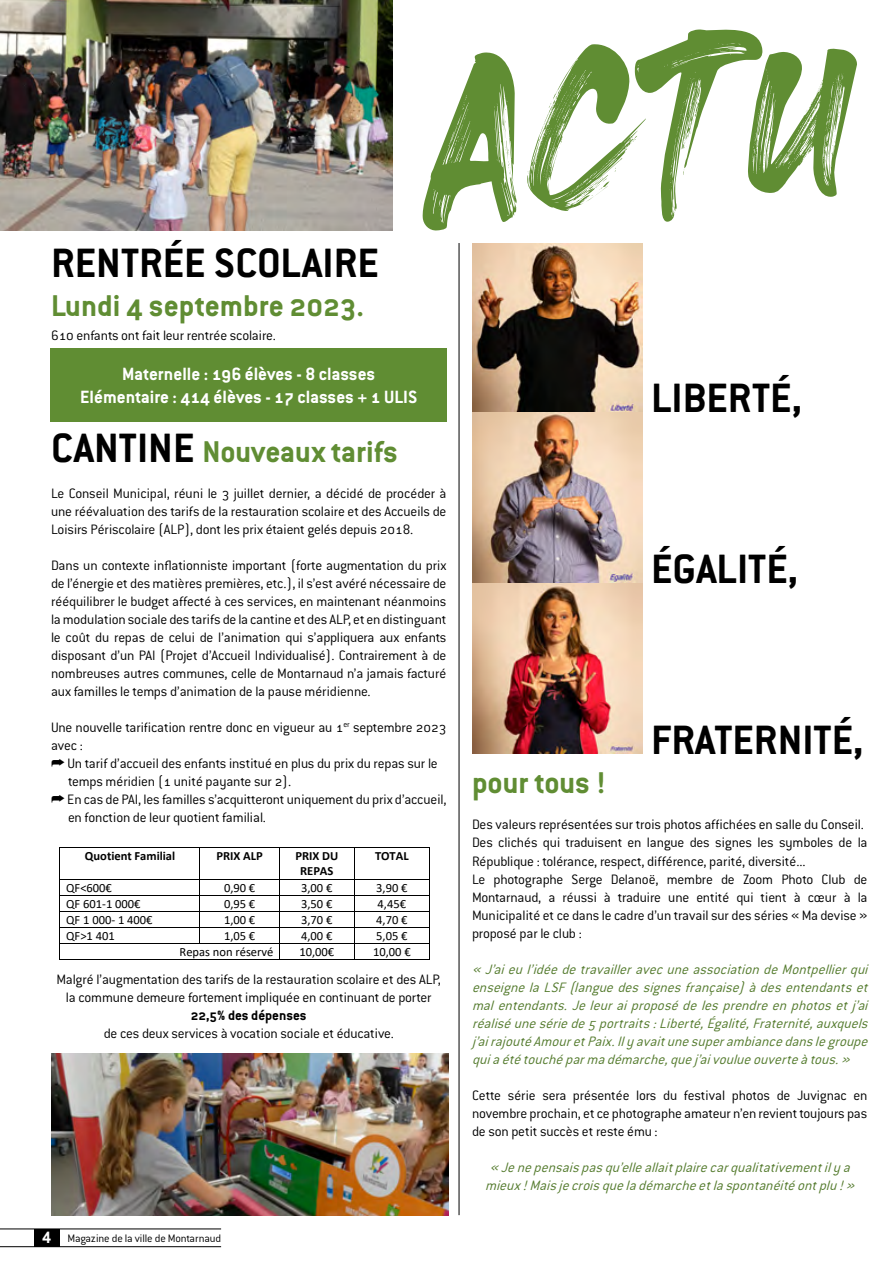
<style>
.page{position:relative;width:893px;height:1263px;background:#fff}
.page>*{position:absolute;margin:0;border:0;box-sizing:border-box;transform-origin:0 0}
.t1{font:336px "Heaters";color:#608d33}
.t2{font:700 45px "Conduit OSITC";color:#000}
.t3{font:700 33px "Conduit OSITC";color:#608d33}
.t4{font:700 19.5px/23.4px "Conduit OSITC";color:#fff;text-align:center}
.t5{font:300 15px/18px "Conduit OSITC";letter-spacing:-.01em;color:#000;text-align:justify}
.t6{font:italic 300 15px/18px "Conduit OSITC";color:#537a2c;text-align:justify}
.t7{font:700 15px "Conduit OSITC";color:#000}
.t8{font:12.6px "Calibri";color:#000}
.t9{font:700 12.6px/15.3px "Calibri";color:#000;text-align:center}
.t10{font:300 12px "Conduit OSITC";letter-spacing:-.015em;color:#000}
.s1{font-size:45px;color:#000}
.s2{font-family:"Conduit ITC";font-weight:700;font-size:18px;color:#fff}
</style>
<div class="page">
<div style="left:50px;top:348px;width:397px;height:74px;background:#608d33"></div>
<hr style="left:0;top:1228px;width:221px;height:1px;background:#000">
<hr style="left:0;top:1246px;width:221px;height:1px;background:#000">
<div style="left:34px;top:1229px;width:26px;height:18px;background:#000"></div>
<hr style="left:60px;top:848px;width:140px;height:1px;background:#000">
<hr style="left:200px;top:848px;width:79px;height:1px;background:#000">
<hr style="left:280px;top:848px;width:74px;height:1px;background:#000">
<hr style="left:355px;top:848px;width:74px;height:1px;background:#000">
<hr style="left:60px;top:848px;width:1px;height:31px;background:#000">
<hr style="left:200px;top:848px;width:1px;height:31px;background:#000">
<hr style="left:279px;top:848px;width:1px;height:31px;background:#000">
<hr style="left:354px;top:848px;width:1px;height:31px;background:#000">
<hr style="left:429px;top:848px;width:1px;height:31px;background:#000">
<hr style="left:60px;top:879px;width:140px;height:1px;background:#000">
<hr style="left:200px;top:879px;width:79px;height:1px;background:#000">
<hr style="left:280px;top:879px;width:74px;height:1px;background:#000">
<hr style="left:355px;top:879px;width:74px;height:1px;background:#000">
<hr style="left:60px;top:895px;width:140px;height:1px;background:#000">
<hr style="left:200px;top:895px;width:79px;height:1px;background:#000">
<hr style="left:280px;top:895px;width:74px;height:1px;background:#000">
<hr style="left:355px;top:895px;width:74px;height:1px;background:#000">
<hr style="left:60px;top:911px;width:140px;height:1px;background:#000">
<hr style="left:200px;top:911px;width:79px;height:1px;background:#000">
<hr style="left:280px;top:911px;width:74px;height:1px;background:#000">
<hr style="left:355px;top:911px;width:74px;height:1px;background:#000">
<hr style="left:60px;top:927px;width:140px;height:1px;background:#000">
<hr style="left:200px;top:927px;width:79px;height:1px;background:#000">
<hr style="left:280px;top:927px;width:74px;height:1px;background:#000">
<hr style="left:355px;top:927px;width:74px;height:1px;background:#000">
<hr style="left:60px;top:943px;width:140px;height:1px;background:#000">
<hr style="left:200px;top:943px;width:79px;height:1px;background:#000">
<hr style="left:280px;top:943px;width:74px;height:1px;background:#000">
<hr style="left:355px;top:943px;width:74px;height:1px;background:#000">
<hr style="left:60px;top:959px;width:219px;height:1px;background:#000">
<svg style="left:279px;top:879px;width:1px;height:81px"></svg>
<hr style="left:280px;top:959px;width:74px;height:1px;background:#000">
<svg style="left:354px;top:879px;width:1px;height:81px"></svg>
<hr style="left:355px;top:959px;width:74px;height:1px;background:#000">
<svg style="left:429px;top:879px;width:1px;height:81px"></svg>
<img style="left:51px;top:1053px;width:398px;height:162px">
<img style="left:0;top:0;width:393px;height:230px">
<img style="left:472px;top:243px;width:170px;height:510px">
<hr style="left:459px;top:243px;width:1px;height:972px;background:#000">
<h1 class="t1" style="left:412px;top:4px;width:433px;rotate:-4deg">ACTU</h1>
<h2 class="t2" style="left:51px;top:236px;width:329px">RENTRÉE SCOLAIRE</h2>
<h3 class="t3" style="left:51px;top:286px;width:315px">Lundi 4 septembre 2023.</h3>
<p class="t5" style="left:51px;top:326px;width:226px">610 enfants ont fait leur rentrée scolaire.</p>
<h3 class="t4" style="left:80px;top:361px;width:338px">Maternelle : 196 élèves - 8 classes<br>Elémentaire : 414 élèves - 17 classes + 1 ULIS</h3>
<h3 class="t3" style="left:51px;top:431px;width:348px"><span class="s1">CANTINE</span> Nouveaux tarifs</h3>
<p class="t5" style="left:51px;top:483px;width:397px">Le Conseil Municipal, réuni le 3 juillet dernier, a décidé de procéder à une réévaluation des tarifs de la restauration scolaire et des Accueils de Loisirs Périscolaire (ALP), dont les prix étaient gelés depuis 2018.</p>
<p class="t5" style="left:51px;top:555px;width:397px">Dans un contexte inflationniste important (forte augmentation du prix de l’énergie et des matières premières, etc.), il s’est avéré nécessaire de rééquilibrer le budget affecté à ces services, en maintenant néanmoins la modulation sociale des tarifs de la cantine et des ALP, et en distinguant le coût du repas de celui de l’animation qui s’appliquera aux enfants disposant d’un PAI (Projet d’Accueil Individualisé). Contrairement à de nombreuses autres communes, celle de Montarnaud n’a jamais facturé aux familles le temps d’animation de la pause méridienne.</p>
<p class="t5" style="left:51px;top:717px;width:397px">Une nouvelle tarification rentre donc en vigueur au 1<sup>er</sup> septembre 2023</p>
<p class="t5" style="left:51px;top:735px;width:33px">avec :</p>
<p class="t5" style="left:51px;top:753px;width:388px">➦ Un tarif d’accueil des enfants institué en plus du prix du repas sur le</p>
<p class="t5" style="left:68px;top:771px;width:225px">temps méridien (1 unité payante sur 2).</p>
<p class="t5" style="left:51px;top:789px;width:397px">➦ En cas de PAI, les familles s’acquitteront uniquement du prix d’accueil,</p>
<p class="t5" style="left:68px;top:807px;width:200px">en fonction de leur quotient familial.</p>
<p class="t9" style="left:85px;top:848px;width:92px">Quotient Familial</p>
<p class="t9" style="left:217px;top:848px;width:48px">PRIX ALP</p>
<p class="t9" style="left:295px;top:848px;width:44px">PRIX DU<br>REPAS</p>
<p class="t9" style="left:375px;top:848px;width:35px">TOTAL</p>
<p class="t8" style="left:66px;top:879px;width:47px">QF&lt;600€</p>
<p class="t8" style="left:224px;top:879px;width:33px">0,90 €</p>
<p class="t8" style="left:301px;top:879px;width:33px">3,00 €</p>
<p class="t8" style="left:376px;top:879px;width:33px">3,90 €</p>
<p class="t8" style="left:66px;top:895px;width:76px">QF 601-1 000€</p>
<p class="t8" style="left:224px;top:895px;width:33px">0,95 €</p>
<p class="t8" style="left:301px;top:895px;width:33px">3,50 €</p>
<p class="t8" style="left:378px;top:895px;width:30px">4,45€</p>
<p class="t8" style="left:66px;top:911px;width:88px">QF 1 000- 1 400€</p>
<p class="t8" style="left:224px;top:911px;width:33px">1,00 €</p>
<p class="t8" style="left:301px;top:911px;width:33px">3,70 €</p>
<p class="t8" style="left:376px;top:911px;width:33px">4,70 €</p>
<p class="t8" style="left:66px;top:927px;width:50px">QF&gt;1 401</p>
<p class="t8" style="left:224px;top:927px;width:33px">1,05 €</p>
<p class="t8" style="left:301px;top:927px;width:33px">4,00 €</p>
<p class="t8" style="left:376px;top:927px;width:33px">5,05 €</p>
<p class="t8" style="left:180px;top:943px;width:95px">Repas non réservé</p>
<p class="t8" style="left:299px;top:943px;width:36px">10,00€</p>
<p class="t8" style="left:373px;top:943px;width:39px">10,00 €</p>
<p class="t5" style="left:57px;top:969px;width:386px;text-align:center">Malgré l’augmentation des tarifs de la restauration scolaire et des ALP, la commune demeure fortement impliquée en continuant de porter</p>
<p class="t7" style="left:191px;top:1006px;width:117px">22,5% des dépenses</p>
<p class="t5" style="left:104px;top:1023px;width:292px">de ces deux services à vocation sociale et éducative.</p>
<p class="t10" style="left:42px;top:1231px;width:180px"><span class="s2">4</span> Magazine de la ville de Montarnaud</p>
<h2 class="t2" style="left:651px;top:371px;width:152px">LIBERTÉ,</h2>
<h2 class="t2" style="left:651px;top:542px;width:149px">ÉGALITÉ,</h2>
<h2 class="t2" style="left:651px;top:713px;width:214px">FRATERNITÉ,</h2>
<h3 class="t3" style="left:472px;top:763px;width:136px">pour tous !</h3>
<p class="t5" style="left:472px;top:815px;width:397px;text-align:left">Des valeurs représentées sur trois photos affichées en salle du Conseil.<br>Des clichés qui traduisent en langue des signes les symboles de la République : tolérance, respect, différence, parité, diversité...<br>Le photographe Serge Delanoë, membre de Zoom Photo Club de Montarnaud, a réussi à traduire une entité qui tient à cœur à la Municipalité et ce dans le cadre d’un travail sur des séries « Ma devise » proposé par le club :</p>
<p class="t6" style="left:472px;top:959px;width:402px">«J’aieul’idéedetravailleravecuneassociationdeMontpellierqui enseignelaLSF(languedessignesfrançaise)àdesentendantset malentendants.Jeleuraiproposédelesprendreenphotosetj ’ai réaliséunesériede5portraits:Liberté,Égalité,Fraternité,auxquels j ’airajoutéAmouretPaix.Ilyavaitunesuperambiancedanslegroupe quiaététouchéparmadémarche,quej ’aivoulueouverteàtous.»</p>
<p class="t5" style="left:472px;top:1085px;width:397px">Cette série sera présentée lors du festival photos de Juvignac en novembre prochain, et ce photographe amateur n’en revient toujours pas de son petit succès et reste ému :</p>
<p class="t6" style="left:485px;top:1157px;width:375px;text-align:center">«Jenepensaispasqu’elleallaitplairecarqualitativementilya mieux!Maisjecroisqueladémarcheetlaspontanéitéontplu!»</p>
</div>
